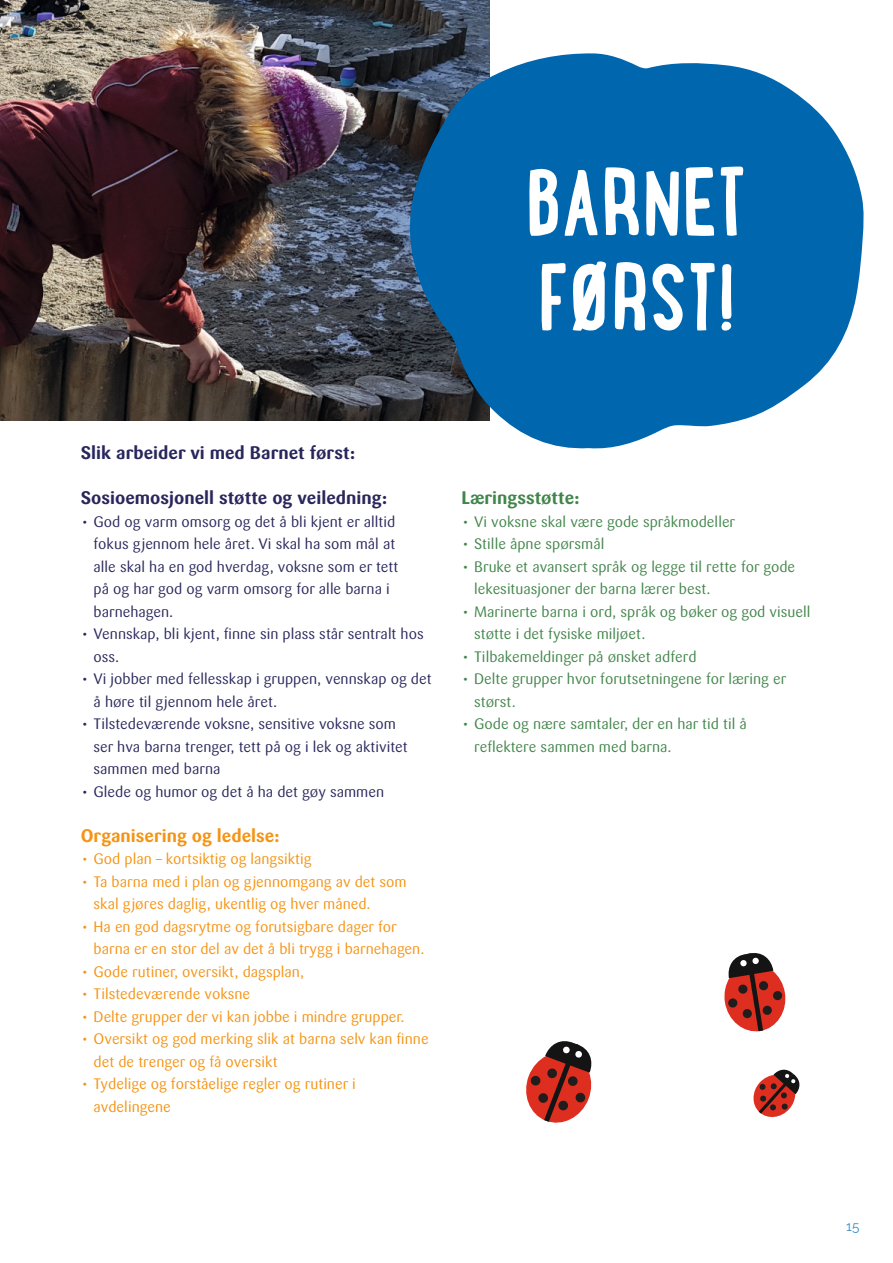
<style>
.page{position:relative;width:893px;height:1263px;background:#fff}
.page>*{position:absolute;margin:0;border:0;box-sizing:border-box;transform-origin:0 0}
.t1{font:700 18px "Sari OT";color:#28265b}
.t2{font:700 18px "Sari OT";color:#f59312}
.t3{font:700 18px "Sari OT";color:#41854a}
.t4{font:15px/22.5px "Sari OT";color:#28265b}
.t5{font:15px/22.5px "Sari OT";color:#f59312}
.t6{font:15px/22.5px "Sari OT";color:#41854a}
.t7{font:13.5px "Raleway";color:#388bc6}
</style>
<div class="page">
<img style="left:0;top:0;width:489px;height:421px">
<svg style="left:408px;top:53px;width:456px;height:396px;background:#2b7ab2"></svg>
<svg style="left:529px;top:169px;width:29px;height:67px"></svg>
<svg style="left:565px;top:170px;width:32px;height:66px"></svg>
<svg style="left:605px;top:167px;width:34px;height:68px"></svg>
<svg style="left:646px;top:171px;width:33px;height:65px"></svg>
<svg style="left:686px;top:167px;width:57px;height:69px"></svg>
<svg style="left:541px;top:263px;width:25px;height:68px"></svg>
<svg style="left:573px;top:261px;width:33px;height:70px"></svg>
<svg style="left:615px;top:262px;width:30px;height:69px"></svg>
<svg style="left:652px;top:264px;width:32px;height:66px"></svg>
<svg style="left:691px;top:263px;width:24px;height:67px"></svg>
<svg style="left:721px;top:264px;width:10px;height:67px"></svg>
<svg style="left:526px;top:1041px;width:66px;height:82px"></svg>
<svg style="left:724px;top:953px;width:62px;height:79px"></svg>
<div style="left:759px;top:981px;width:9px;height:10px;background:#201d1c;border-radius:4px"></div>
<div style="left:773px;top:991px;width:9px;height:9px;background:#201d1c;border-radius:4px"></div>
<svg style="left:762px;top:1005px;width:10px;height:10px"></svg>
<div style="left:740px;top:960px;width:7px;height:6px;background:#fff;border-radius:50%"></div>
<div style="left:752px;top:957px;width:7px;height:7px;background:#fff;border-radius:50%"></div>
<svg style="left:753px;top:1069px;width:47px;height:48px"></svg>
<p class="t1" style="left:81px;top:441px;width:276px">Slik arbeider vi med Barnet først:</p>
<p class="t1" style="left:81px;top:486px;width:308px">Sosioemosjonell støtte og veiledning:</p>
<p class="t4" style="left:94px;top:510px;width:306px;text-indent:-13px">• God og varm omsorg og det å bli kjent er alltid fokus gjennom hele året. Vi skal ha som mål at alle skal ha en god hverdag, voksne som er tett på og har god og varm omsorg for alle barna i barnehagen.</p>
<p class="t4" style="left:94px;top:622px;width:332px;text-indent:-13px">• Vennskap, bli kjent, finne sin plass står sentralt hos oss.</p>
<p class="t4" style="left:94px;top:667px;width:340px;text-indent:-13px">• Vi jobber med fellesskap i gruppen, vennskap og det å høre til gjennom hele året.</p>
<p class="t4" style="left:94px;top:712px;width:316px;text-indent:-13px">• Tilstedeværende voksne, sensitive voksne som ser hva barna trenger, tett på og i lek og aktivitet sammen med barna</p>
<p class="t4" style="left:81px;top:780px;width:305px">• Glede og humor og det å ha det gøy sammen</p>
<p class="t2" style="left:81px;top:824px;width:200px">Organisering og ledelse:</p>
<p class="t5" style="left:81px;top:847px;width:232px">• God plan – kortsiktig og langsiktig</p>
<p class="t5" style="left:94px;top:870px;width:315px;text-indent:-13px">• Ta barna med i plan og gjennomgang av det som skal gjøres daglig, ukentlig og hver måned.</p>
<p class="t5" style="left:94px;top:915px;width:332px;text-indent:-13px">• Ha en god dagsrytme og forutsigbare dager for barna er en stor del av det å bli trygg i barnehagen.</p>
<p class="t5" style="left:81px;top:960px;width:225px">• Gode rutiner, oversikt, dagsplan,</p>
<p class="t5" style="left:81px;top:982px;width:171px">• Tilstedeværende voksne</p>
<p class="t5" style="left:81px;top:1005px;width:325px">• Delte grupper der vi kan jobbe i mindre grupper.</p>
<p class="t5" style="left:94px;top:1027px;width:337px;text-indent:-13px">• Oversikt og god merking slik at barna selv kan finne det de trenger og få oversikt</p>
<p class="t5" style="left:94px;top:1072px;width:264px;text-indent:-13px">• Tydelige og forståelige regler og rutiner i avdelingene</p>
<p class="t3" style="left:461px;top:486px;width:120px">Læringsstøtte:</p>
<p class="t6" style="left:461px;top:510px;width:275px">• Vi voksne skal være gode språkmodeller</p>
<p class="t6" style="left:461px;top:532px;width:145px">• Stille åpne spørsmål</p>
<p class="t6" style="left:474px;top:555px;width:323px;text-indent:-13px">• Bruke et avansert språk og legge til rette for gode lekesituasjoner der barna lærer best.</p>
<p class="t6" style="left:474px;top:600px;width:338px;text-indent:-13px">• Marinerte barna i ord, språk og bøker og god visuell støtte i det fysiske miljøet.</p>
<p class="t6" style="left:461px;top:645px;width:237px">• Tilbakemeldinger på ønsket adferd</p>
<p class="t6" style="left:474px;top:667px;width:314px;text-indent:-13px">• Delte grupper hvor forutsetningene for læring er størst.</p>
<p class="t6" style="left:474px;top:712px;width:274px;text-indent:-13px">• Gode og nære samtaler, der en har tid til å reflektere sammen med barna.</p>
<p class="t7" style="left:846px;top:1218px;width:15px">15</p>
</div>
